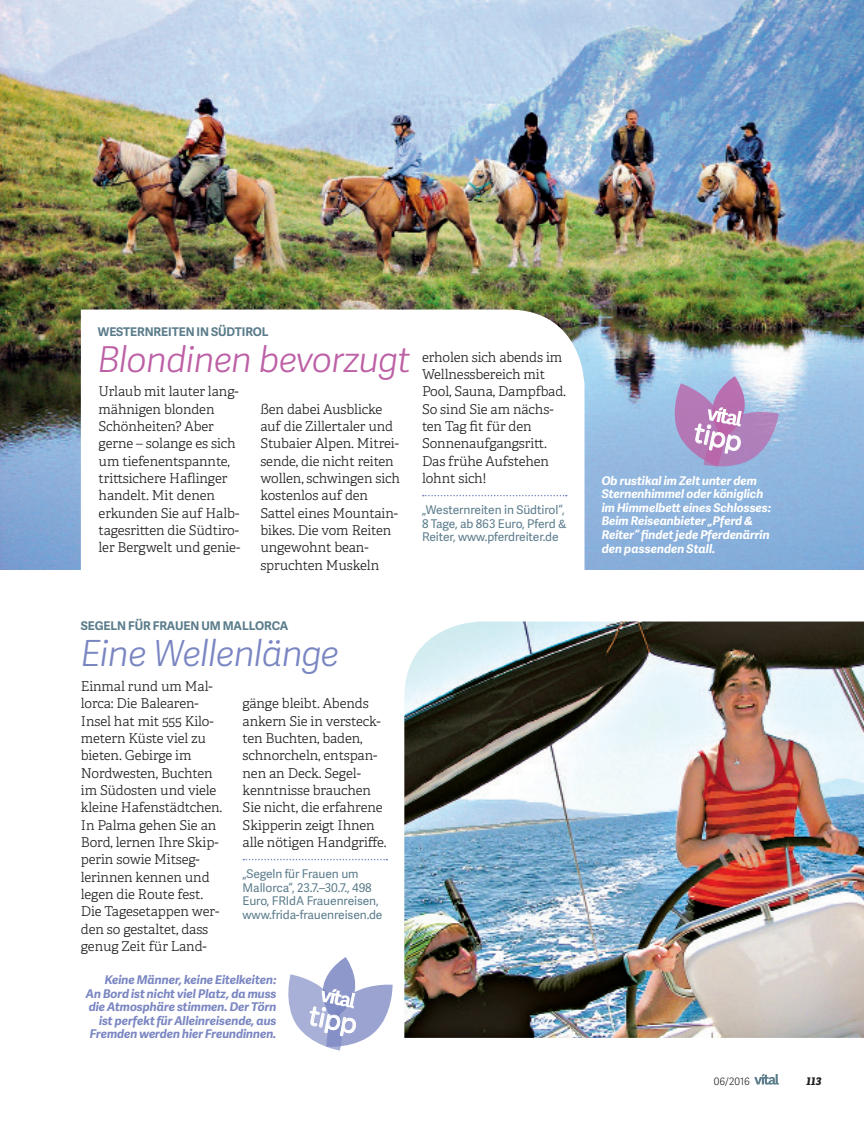
<style>
.page{position:relative;width:864px;height:1123px;background:#fff}
.page>*{position:absolute;margin:0;border:0;box-sizing:border-box;transform-origin:0 0}
.t1{font:italic 300 36px "Adelle Sans";letter-spacing:-.02em;color:#7a86c2}
.t2{font:italic 300 35.7px "Adelle Sans";letter-spacing:-.02em;color:#bd60a6}
.t3{font:27px "Mija";color:#fff}
.COPY9_serif_ohne{font:300 13.5px/17.2px "Adelle";letter-spacing:-.005em;color:#231f20}
.KASTEN_base{font:12px/13.5px "Adelle Sans";letter-spacing:-.005em;color:#5b7c8b}
.KASTEN_base-2{font:italic 700 12px/13.5px "Adelle Sans";letter-spacing:-.005em;color:#fff}
.KASTEN_base-3{font:italic 700 12px/13.5px "Adelle Sans";letter-spacing:-.005em;color:#7a86c2;text-align:right}
.t4{font:700 12px "Adelle Sans";letter-spacing:-.005em;color:#5b7c8b}
.t5{font:italic 800 10.5px "Adelle";color:#231f20}
.t6{font:300 10.2px "Adelle Sans";color:#231f20}
</style>
<div class="page">
<img style="left:0;top:0;width:863px;height:569px">
<svg style="left:81px;top:309px;width:503px;height:260px"></svg>
<img style="left:404px;top:621px;width:459px;height:416px">
<svg style="left:754px;top:1073px;width:24px;height:11px"></svg>
<svg style="left:288px;top:957px;width:105px;height:93px"></svg>
<svg style="left:668px;top:376px;width:110px;height:96px"></svg>
<svg style="left:243px;top:858px;width:144px;height:2px"></svg>
<svg style="left:422px;top:495px;width:144px;height:1px"></svg>
<p class="t4" style="left:98px;top:322px;width:172px">WESTERNREITEN IN SÜDTIROL</p>
<p class="t2" style="left:98px;top:333px;width:314px">Blondinen bevorzugt</p>
<p class="COPY9_serif_ohne" style="left:99px;top:383px;width:143px">Urlaub mit lauter lang&shy;mähnigen blonden<br>Schönheiten? Aber gerne – solange es sich um tiefenentspannte, trittsichere Haflinger handelt. Mit denen erkunden Sie auf Halb&shy;tagesritten die Südtiro&shy;ler Bergwelt und genie-</p>
<p class="COPY9_serif_ohne" style="left:260px;top:400px;width:141px">ßen dabei Ausblicke auf die Zillertaler und<br>Stubaier Alpen. Mitrei&shy;sende, die nicht reiten wollen, schwingen sich kostenlos auf den<br>Sattel eines Mountain&shy;bikes. Die vom Reiten ungewohnt bean&shy;spruchten Muskeln</p>
<p class="COPY9_serif_ohne" style="left:422px;top:348px;width:145px">erholen sich abends im<br>Wellnessbereich mit<br>Pool, Sauna, Dampfbad.<br>So sind Sie am nächs&shy;ten Tag fit für den<br>Sonnenaufgangsritt.<br>Das frühe Aufstehen lohnt sich!</p>
<p class="KASTEN_base" style="left:422px;top:503px;width:146px">„Westernreiten in Südtirol“,<br>8 Tage, ab 863 Euro, Pferd &amp;<br>Reiter, www.pferdreiter.de</p>
<p class="t4" style="left:81px;top:616px;width:209px">SEGELN FÜR FRAUEN UM MALLORCA</p>
<p class="t1" style="left:81px;top:627px;width:259px">Eine Wellenlänge</p>
<p class="COPY9_serif_ohne" style="left:81px;top:677px;width:143px">Einmal rund um Mal&shy;lorca: Die Balearen-<br>Insel hat mit 555 Kilo&shy;metern Küste viel zu bieten. Gebirge im<br>Nordwesten, Buchten im Südosten und viele kleine Hafenstädtchen.<br>In Palma gehen Sie an<br>Bord, lernen Ihre Skip&shy;perin sowie Mitseg&shy;lerinnen kennen und legen die Route fest.<br>Die Tagesetappen wer&shy;den so gestaltet, dass genug Zeit für Land-</p>
<p class="COPY9_serif_ohne" style="left:242px;top:695px;width:146px">gänge bleibt. Abends ankern Sie in versteck&shy;ten Buchten, baden, schnorcheln, entspan&shy;nen an Deck. Segel&shy;kenntnisse brauchen<br>Sie nicht, die erfahrene<br>Skipperin zeigt Ihnen alle nötigen Handgriffe.</p>
<p class="KASTEN_base" style="left:242px;top:866px;width:141px">„Segeln für Frauen um<br>Mallorca“, 23.7.–30.7., 498<br>Euro, FRIdA Frauenreisen, www.frida-frauenreisen.de</p>
<p class="KASTEN_base-3" style="left:86px;top:973px;width:192px">Keine Männer, keine Eitelkeiten:<br>An Bord ist nicht viel Platz, da muss die Atmosphäre stimmen. Der Törn ist perfekt für Alleinreisende, aus Fremden werden hier Freundinnen.</p>
<p class="t3" style="left:312px;top:1000px;width:50px;rotate:11deg">tipp</p>
<p class="t3" style="left:696px;top:417px;width:50px;rotate:12deg">tipp</p>
<p class="KASTEN_base-2" style="left:601px;top:473px;width:171px">Ob rustikal im Zelt unter dem<br>Sternenhimmel oder königlich im Himmelbett eines Schlosses:<br>Beim Reiseanbieter „Pferd &amp;<br>Reiter“ findet jede Pferdenärrin den passenden Stall.</p>
<p class="t6" style="left:713px;top:1073px;width:38px">06/2016</p>
<p class="t5" style="left:805px;top:1074px;width:17px">113</p>
</div>
